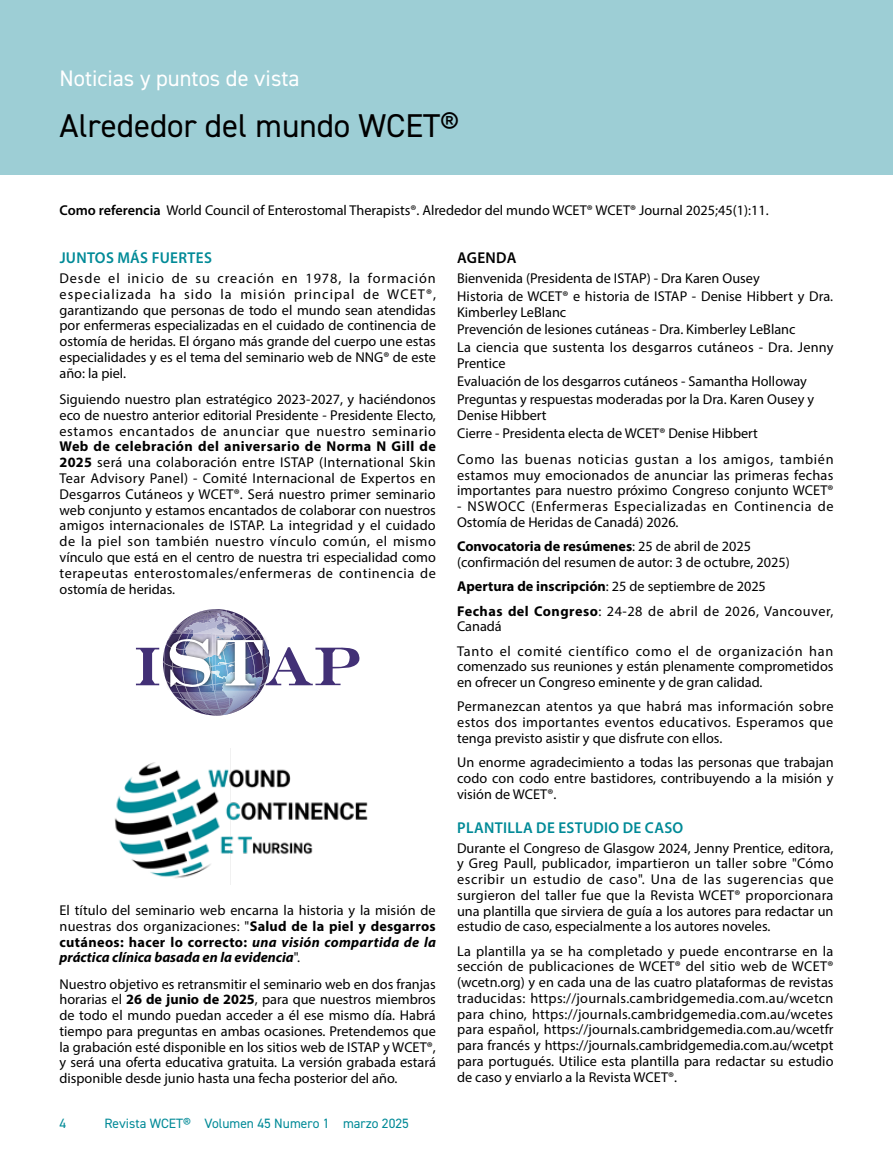
<style>
.page{position:relative;width:893px;height:1149px;background:#fff}
.page>*{position:absolute;margin:0;border:0;box-sizing:border-box;transform-origin:0 0}
.t1{font:33px "DIN2014";color:#000}
.t2{font:22.5px "DIN2014";color:#fff}
.t3{font:600 15.75px "Myriad Pro";letter-spacing:.02em;color:#008a97}
.t4{font:600 15.75px "Myriad Pro";letter-spacing:.02em;color:#000}
.t5{font:14.25px/15.8px "Myriad Pro";color:#000;text-align:justify}
.t6{font:14.25px/24.3px "Myriad Pro";letter-spacing:.035em;color:#000}
.t7{font:14.25px/15.8px "Myriad Pro";letter-spacing:.04em;color:#000}
.t8{font:14.25px/24.3px "Myriad Pro";letter-spacing:.045em;color:#000}
.t9{font:13.5px "DIN2014";color:#008a97}
.s1{font-weight:600}
.s2{font-weight:700}
.s3{font-weight:700;font-style:italic}
</style>
<div class="page">
<div style="left:0;top:0;width:893px;height:174px;background:#9dced5"></div>
<svg style="left:136px;top:647px;width:23px;height:38px"></svg>
<img style="left:165px;top:645px;width:1px;height:35px">
<svg style="left:166px;top:609px;width:194px;height:105px"></svg>
<img style="left:114px;top:748px;width:254px;height:136px">
<h2 class="t2" style="left:60px;top:65px;width:242px">Noticias y puntos de vista</h2>
<h1 class="t1" style="left:60px;top:105px;width:401px">Alrededor del mundo WCET®</h1>
<p class="t5" style="left:60px;top:202px;width:711px"><span class="s1">Como referencia</span> World Council of Enterostomal Therapists®. Alrededor del mundo WCET® WCET® Journal 2025;45(1):11.</p>
<p class="t3" style="left:60px;top:247px;width:154px">JUNTOS MÁS FUERTES</p>
<p class="t5" style="left:60px;top:270px;width:378px">Desde el inicio de su creación en 1978, la formación especializada ha sido la misión principal de WCET®, garantizando que personas de todo el mundo sean atendidas por enfermeras especializadas en el cuidado de continencia de ostomía de heridas. El órgano más grande del cuerpo une estas especialidades y es el tema del seminario web de NNG® de este año: la piel.</p>
<p class="t5" style="left:60px;top:391px;width:378px">Siguiendo nuestro plan estratégico 2023-2027, y haciéndonos eco de nuestro anterior editorial Presidente - Presidente Electo, estamos encantados de anunciar que nuestro seminario</p>
<p class="t5" style="left:60px;top:438px;width:378px"><span class="s2">Web de celebración del aniversario de Norma N Gill de 2025</span> será una colaboración entre ISTAP (International Skin Tear Advisory Panel) - Comité Internacional de Expertos en Desgarros Cutáneos y WCET®. Será nuestro primer seminario web conjunto y estamos encantados de colaborar con nuestros amigos internacionales de ISTAP. La integridad y el cuidado de la piel son también nuestro vínculo común, el mismo vínculo que está en el centro de nuestra tri especialidad como terapeutas enterostomales/enfermeras de continencia de ostomía de heridas.</p>
<p class="t4" style="left:457px;top:247px;width:61px">AGENDA</p>
<p class="t5" style="left:457px;top:269px;width:378px;line-height:17.9px">Bienvenida (Presidenta de ISTAP) - Dra Karen Ousey<br>Historia de WCET® e historia de ISTAP - Denise Hibbert y Dra.</p>
<p class="t5" style="left:457px;top:302px;width:378px;line-height:17.9px;text-align:left">Kimberley LeBlanc<br>Prevención de lesiones cutáneas - Dra. Kimberley LeBlanc<br>La ciencia que sustenta los desgarros cutáneos - Dra. Jenny</p>
<p class="t5" style="left:457px;top:354px;width:358px;line-height:17.9px;text-align:left">Prentice<br>Evaluación de los desgarros cutáneos - Samantha Holloway<br>Preguntas y respuestas moderadas por la Dra. Karen Ousey y</p>
<p class="t5" style="left:457px;top:405px;width:302px;line-height:17.9px">Denise Hibbert<br>Cierre - Presidenta electa de WCET® Denise Hibbert</p>
<p class="t5" style="left:457px;top:451px;width:378px">Como las buenas noticias gustan a los amigos, también estamos muy emocionados de anunciar las primeras fechas importantes para nuestro próximo Congreso conjunto WCET®</p>
<p class="t7" style="left:457px;top:498px;width:378px">- NSWOCC (Enfermeras Especializadas en Continencia de<br>Ostomía de Heridas de Canadá) 2026.</p>
<p class="t5" style="left:457px;top:538px;width:334px"><span class="s2">Convocatoria de resúmenes</span>: 25 de abril de 2025 (confirmación del resumen de autor: 3 de octubre, 2025)</p>
<p class="t6" style="left:457px;top:574px;width:378px"><span class="s2">Apertura de inscripción</span>: 25 de septiembre de 2025<br><span class="s2">Fechas del Congreso</span>: 24-28 de abril de 2026, Vancouver,</p>
<p class="t8" style="left:457px;top:614px;width:378px">Canadá<br>Tanto el comité científico como el de organización han</p>
<p class="t5" style="left:457px;top:658px;width:378px">comenzado sus reuniones y están plenamente comprometidos en ofrecer un Congreso eminente y de gran calidad.</p>
<p class="t5" style="left:457px;top:698px;width:378px">Permanezcan atentos ya que habrá mas información sobre estos dos importantes eventos educativos. Esperamos que tenga previsto asistir y que disfrute con ellos.</p>
<p class="t5" style="left:457px;top:754px;width:378px">Un enorme agradecimiento a todas las personas que trabajan codo con codo entre bastidores, contribuyendo a la misión y visión de WCET®.</p>
<p class="t3" style="left:457px;top:817px;width:228px">PLANTILLA DE ESTUDIO DE CASO</p>
<p class="t5" style="left:457px;top:839px;width:378px">Durante el Congreso de Glasgow 2024, Jenny Prentice, editora, y Greg Paull, publicador, impartieron un taller sobre "Cómo escribir un estudio de caso". Una de las sugerencias que surgieron del taller fue que la Revista WCET® proporcionara una plantilla que sirviera de guía a los autores para redactar un estudio de caso, especialmente a los autores noveles.</p>
<p class="t5" style="left:457px;top:942px;width:378px">La plantilla ya se ha completado y puede encontrarse en la sección de publicaciones de WCET® del sitio web de WCET® (wcetn.org) y en cada una de las cuatro plataformas de revistas traducidas: https://journals.cambridgemedia.com.au/wcetcn para chino, https://journals.cambridgemedia.com.au/wcetes para español, https://journals.cambridgemedia.com.au/wcetfr para francés y https://journals.cambridgemedia.com.au/wcetpt para portugués. Utilice esta plantilla para redactar su estudio de caso y enviarlo a la Revista WCET®.</p>
<p class="t5" style="left:60px;top:901px;width:378px">El título del seminario web encarna la historia y la misión de nuestras dos organizaciones: "<span class="s2">Salud de la piel y desgarros cutáneos: hacer lo correcto:</span> <span class="s3">una visión compartida de la práctica clínica basada en la evidencia</span>".</p>
<p class="t5" style="left:60px;top:975px;width:378px">Nuestro objetivo es retransmitir el seminario web en dos franjas horarias el <span class="s2">26 de junio de 2025</span>, para que nuestros miembros de todo el mundo puedan acceder a él ese mismo día. Habrá tiempo para preguntas en ambas ocasiones. Pretendemos que la grabación esté disponible en los sitios web de ISTAP y WCET®, y será una oferta educativa gratuita. La versión grabada estará disponible desde junio hasta una fecha posterior del año.</p>
<p class="t9" style="left:60px;top:1114px;width:8px">4</p>
<p class="t9" style="left:105px;top:1114px;width:306px">Revista WCET® Volumen 45 Numero 1 marzo 2025</p>
</div>
